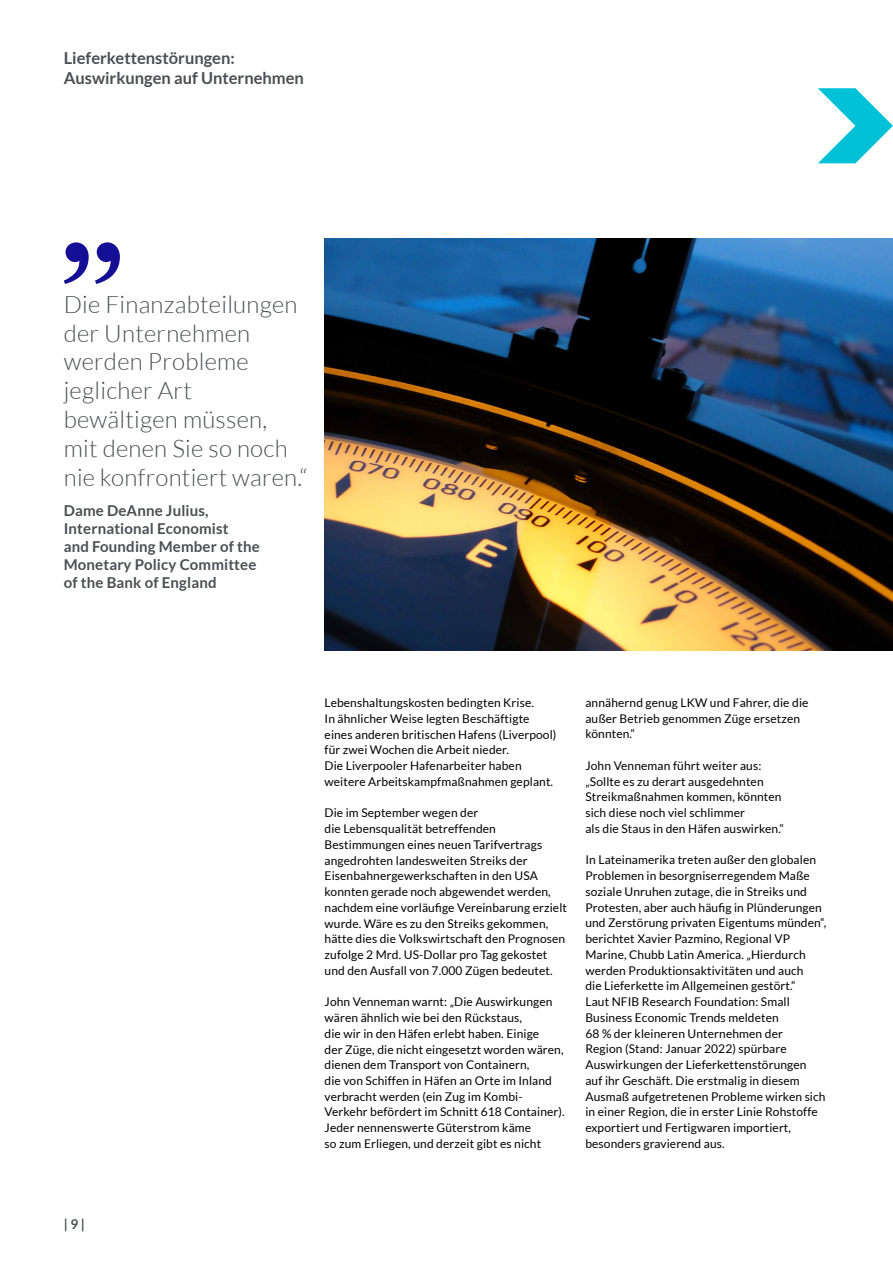
<style>
.page{position:relative;width:893px;height:1263px;background:#fff}
.page>*{position:absolute;margin:0;border:0;box-sizing:border-box;transform-origin:0 0}
.t1{font:300 24px/28.8px "Lato";letter-spacing:.01em;color:#4b4e53}
.t2{font:700 16.5px/19.8px "Lato";color:#4b4e53}
.t3{font:700 15px/18px "Lato";letter-spacing:.01em;color:#4b4e53}
.t4{font:700 13.5px "Lato";color:#4b4e53}
.t5{font:12px/15.8px "Lato";letter-spacing:.01em;color:#000}
.s1{color:#fff}
</style>
<div class="page">
<img style="left:325px;top:238px;width:568px;height:413px">
<svg style="left:818px;top:88px;width:75px;height:75px"></svg>
<svg style="left:64px;top:242px;width:56px;height:42px"></svg>
<h2 class="t2" style="left:64px;top:48px;width:242px">Lieferkettenstörungen:<br>Auswirkungen auf Unternehmen</h2>
<h1 class="t1" style="left:64px;top:290px;width:245px">Die Finanzabteilungen der Unternehmen werden Probleme jeglicher Art bewältigen müssen,<br>mit denen Sie so noch nie konfrontiert waren.“</h1>
<p class="t3" style="left:64px;top:502px;width:198px">Dame DeAnne Julius,<br>International Economist<br>and Founding Member of the<br>Monetary Policy Committee of the Bank of England<span class="s1">.</span></p>
<p class="t4" style="left:64px;top:1216px;width:23px">| 9 |</p>
<p class="t5" style="left:325px;top:695px;width:233px">Lebenshaltungskosten bedingten Krise.<br>In ähnlicher Weise legten Beschäftigte eines anderen britischen Hafens (Liverpool) für zwei Wochen die Arbeit nieder.<br>Die Liverpooler Hafenarbeiter haben weitere Arbeitskampfmaßnahmen geplant.</p>
<p class="t5" style="left:325px;top:805px;width:244px">Die im September wegen der<br>die Lebensqualität betreffenden Bestimmungen eines neuen Tarifvertrags angedrohten landesweiten Streiks der Eisenbahnergewerkschaften in den USA konnten gerade noch abgewendet werden, nachdem eine vorläufige Vereinbarung erzielt wurde. Wäre es zu den Streiks gekommen, hätte dies die Volkswirtschaft den Prognosen zufolge 2 Mrd. US-Dollar pro Tag gekostet und den Ausfall von 7.000 Zügen bedeutet.</p>
<p class="t5" style="left:325px;top:994px;width:242px">John Venneman warnt: „Die Auswirkungen wären ähnlich wie bei den Rückstaus,<br>die wir in den Häfen erlebt haben. Einige<br>der Züge, die nicht eingesetzt worden wären, dienen dem Transport von Containern,<br>die von Schiffen in Häfen an Orte im Inland verbracht werden (ein Zug im Kombi-Verkehr befördert im Schnitt 618 Container).<br>Jeder nennenswerte Güterstrom käme<br>so zum Erliegen, und derzeit gibt es nicht</p>
<p class="t5" style="left:585px;top:695px;width:225px">annähernd genug LKW und Fahrer, die die außer Betrieb genommen Züge ersetzen könnten.“</p>
<p class="t5" style="left:585px;top:758px;width:200px">John Venneman führt weiter aus: „Sollte es zu derart ausgedehnten Streikmaßnahmen kommen, könnten sich diese noch viel schlimmer<br>als die Staus in den Häfen auswirken.“</p>
<p class="t5" style="left:585px;top:852px;width:242px">In Lateinamerika treten außer den globalen Problemen in besorgniserregendem Maße soziale Unruhen zutage, die in Streiks und Protesten, aber auch häufig in Plünderungen und Zerstörung privaten Eigentums münden“, berichtet Xavier Pazmino, Regional VP Marine, Chubb Latin America. „Hierdurch werden Produktionsaktivitäten und auch<br>die Lieferkette im Allgemeinen gestört.“<br>Laut NFIB Research Foundation: Small Business Economic Trends meldeten<br>68 % der kleineren Unternehmen der<br>Region (Stand: Januar 2022) spürbare Auswirkungen der Lieferkettenstörungen auf ihr Geschäft. Die erstmalig in diesem Ausmaß aufgetretenen Probleme wirken sich in einer Region, die in erster Linie Rohstoffe exportiert und Fertigwaren importiert, besonders gravierend aus.</p>
</div>
